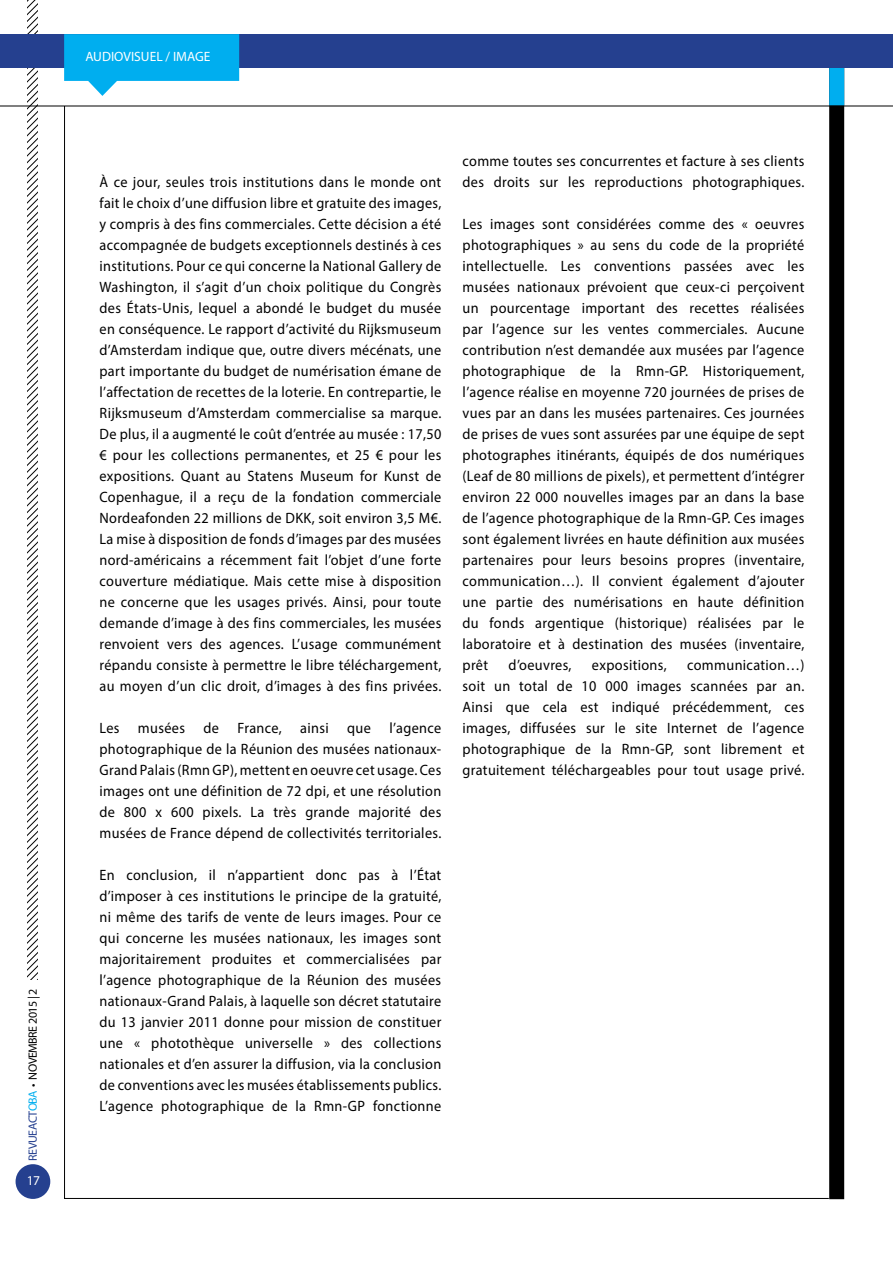
<style>
.page{position:relative;width:893px;height:1263px;background:#fff}
.page>*{position:absolute;margin:0;border:0;box-sizing:border-box;transform-origin:0 0}
.t1{font:15px/21px "Myriad Pro";letter-spacing:.025em;color:#000;text-align:justify;scale:.95 1}
.t2{font:13.5px "Myriad Pro";color:#fff}
.t3{font:12px "Myriad Pro";letter-spacing:-.04em;color:#000}
.s1{color:#25408f}
.s2{color:#00aeef}
</style>
<div class="page">
<svg style="left:28px;top:0;width:9px;height:979px"></svg>
<div style="left:16px;top:1164px;width:34px;height:35px;background:#25408f;border-radius:50%"></div>
<div style="left:829px;top:40px;width:15px;height:1159px;background:#000"></div>
<div style="left:829px;top:65px;width:15px;height:41px;background:#00aeef"></div>
<div style="left:0;top:35px;width:893px;height:33px;background:#25408f"></div>
<hr style="left:0;top:106px;width:893px;height:1px;background:#000">
<svg style="left:64px;top:34px;width:175px;height:62px"></svg>
<p class="t3" style="left:25px;top:1160px;width:173px;rotate:-90deg"><span class="s1">REVUEACT</span><span class="s2">OBA</span> • NOVEMBRE 2015 | 2</p>
<p class="t2" style="left:27px;top:1172px;width:15px">17</p>
<p class="t2" style="left:85px;top:48px;width:127px">AUDIOVISUEL / IMAGE</p>
<p class="t1" style="left:99px;top:171px;width:361px">À ce jour, seules trois institutions dans le monde ont fait le choix d’une diffusion libre et gratuite des images, y compris à des fins commerciales. Cette décision a été accompagnée de budgets exceptionnels destinés à ces institutions. Pour ce qui concerne la National Gallery de Washington, il s’agit d’un choix politique du Congrès des États-Unis, lequel a abondé le budget du musée en conséquence. Le rapport d’activité du Rijksmuseum d’Amsterdam indique que, outre divers mécénats, une part importante du budget de numérisation émane de l’affectation de recettes de la loterie. En contrepartie, le Rijksmuseum d’Amsterdam commercialise sa marque.<br>De plus, il a augmenté le coût d’entrée au musée : 17,50 € pour les collections permanentes, et 25 € pour les expositions. Quant au Statens Museum for Kunst de Copenhague, il a reçu de la fondation commerciale Nordeafonden 22 millions de DKK, soit environ 3,5 M€.<br>La mise à disposition de fonds d’images par des musées nord-américains a récemment fait l’objet d’une forte couverture médiatique. Mais cette mise à disposition ne concerne que les usages privés. Ainsi, pour toute demande d’image à des fins commerciales, les musées renvoient vers des agences. L’usage communément répandu consiste à permettre le libre téléchargement, au moyen d’un clic droit, d’images à des fins privées.</p>
<p class="t1" style="left:99px;top:717px;width:361px">Les musées de France, ainsi que l’agence photographique de la Réunion des musées nationaux-Grand Palais (Rmn GP), mettent en oeuvre cet usage. Ces images ont une définition de 72 dpi, et une résolution de 800 x 600 pixels. La très grande majorité des musées de France dépend de collectivités territoriales.</p>
<p class="t1" style="left:99px;top:864px;width:361px">En conclusion, il n’appartient donc pas à l’État d’imposer à ces institutions le principe de la gratuité, ni même des tarifs de vente de leurs images. Pour ce qui concerne les musées nationaux, les images sont majoritairement produites et commercialisées par l’agence photographique de la Réunion des musées nationaux-Grand Palais, à laquelle son décret statutaire du 13 janvier 2011 donne pour mission de constituer une « photothèque universelle » des collections nationales et d’en assurer la diffusion, via la conclusion de conventions avec les musées établissements publics.<br>L’agence photographique de la Rmn-GP fonctionne</p>
<p class="t1" style="left:463px;top:150px;width:361px">comme toutes ses concurrentes et facture à ses clients des droits sur les reproductions photographiques.</p>
<p class="t1" style="left:463px;top:213px;width:361px">Les images sont considérées comme des « oeuvres photographiques » au sens du code de la propriété intellectuelle. Les conventions passées avec les musées nationaux prévoient que ceux-ci perçoivent un pourcentage important des recettes réalisées par l’agence sur les ventes commerciales. Aucune contribution n’est demandée aux musées par l’agence photographique de la Rmn-GP. Historiquement, l’agence réalise en moyenne 720 journées de prises de vues par an dans les musées partenaires. Ces journées de prises de vues sont assurées par une équipe de sept photographes itinérants, équipés de dos numériques (Leaf de 80 millions de pixels), et permettent d’intégrer environ 22 000 nouvelles images par an dans la base de l’agence photographique de la Rmn-GP. Ces images sont également livrées en haute définition aux musées partenaires pour leurs besoins propres (inventaire, communication…). Il convient également d’ajouter une partie des numérisations en haute définition du fonds argentique (historique) réalisées par le laboratoire et à destination des musées (inventaire, prêt</p>
<p class="t1" style="left:509px;top:654px;width:68px">d’oeuvres,</p>
<p class="t1" style="left:592px;top:654px;width:80px">expositions,</p>
<p class="t1" style="left:463px;top:654px;width:361px;text-indent:225px">communication…) soit un total de 10 000 images scannées par an.<br>Ainsi que cela est indiqué précédemment, ces images, diffusées sur le site Internet de l’agence photographique de la Rmn-GP, sont librement et gratuitement téléchargeables pour tout usage privé.</p>
</div>
